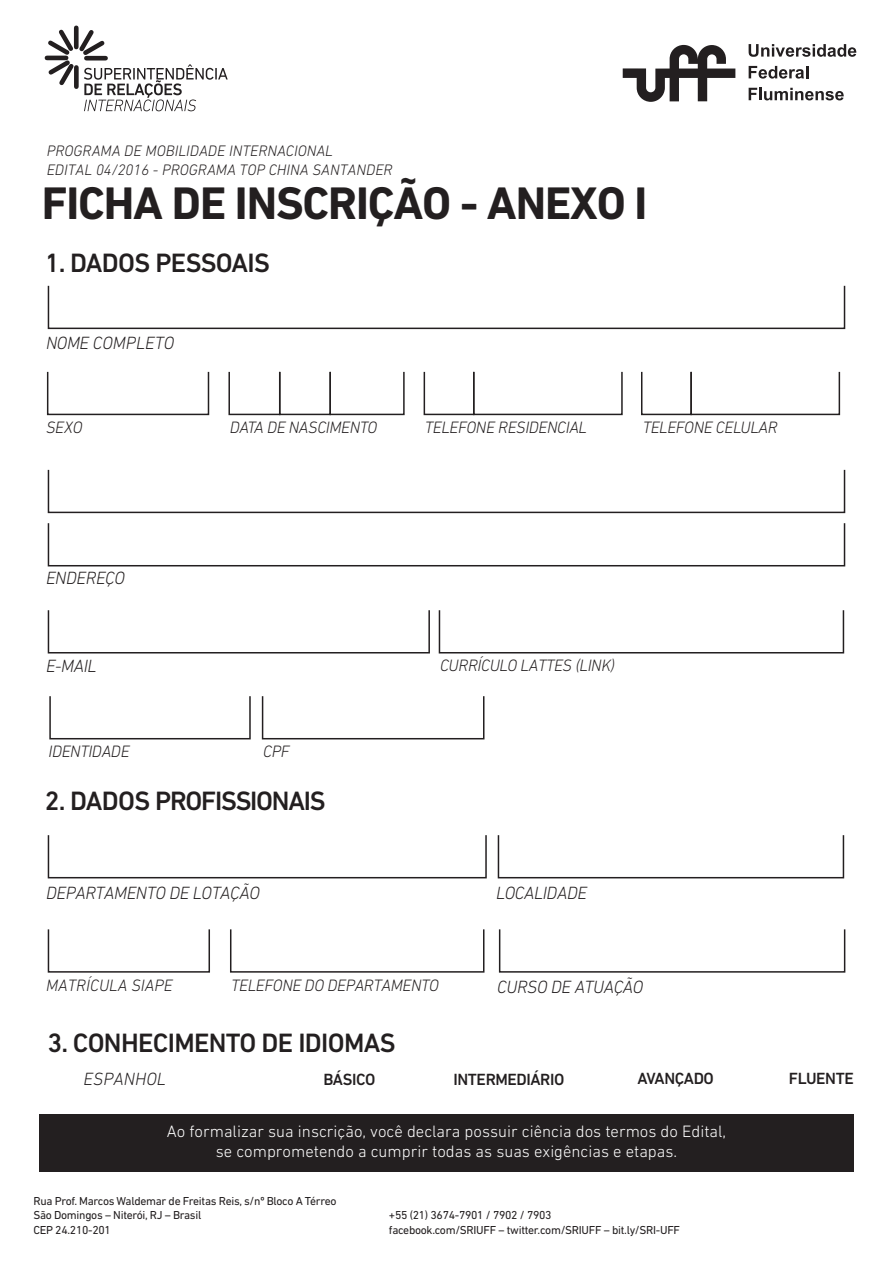
<style>
.page{position:relative;width:893px;height:1263px;background:#fff}
.page>*{position:absolute;margin:0;border:0;box-sizing:border-box;transform-origin:0 0}
.t1{font:700 46.5px "DIN Next LT Pro";letter-spacing:-.025em;color:#231f20}
.t2{font:500 27px "DIN Next LT Pro";letter-spacing:-.025em;color:#231f20}
.t3{font:500 27px "DIN Next LT Pro";letter-spacing:-.045em;color:#231f20}
.t4{font:italic 300 18px "DIN Next LT Pro";letter-spacing:-.025em;color:#231f20}
.t5{font:italic 300 18px "DIN Next LT Pro";color:#231f20}
.t6{font:300 16.8px/20.1px "DIN Next LT Pro";color:#fff;text-align:center}
.t7{font:italic 300 16.8px "DIN Next LT Pro";letter-spacing:-.025em;color:#231f20}
.t8{font:italic 300 16.8px "DIN Next LT Pro";color:#231f20}
.t9{font:500 16.5px "DIN Next LT Pro";letter-spacing:-.025em;color:#231f20}
.t10{font:italic 300 15.45px/18.6px "DIN Next LT Pro";color:#231f20}
.t11{font:11.7px/14.1px "DIN Next LT Pro";letter-spacing:-.025em;color:#231f20}
</style>
<div class="page">
<div style="left:48px;top:285px;width:797px;height:44px;border:2px solid #231f20"></div>
<svg style="left:45px;top:26px;width:183px;height:85px"></svg>
<svg style="left:623px;top:45px;width:112px;height:57px"></svg>
<svg style="left:749px;top:44px;width:107px;height:13px"></svg>
<svg style="left:749px;top:66px;width:59px;height:13px"></svg>
<svg style="left:749px;top:88px;width:95px;height:12px"></svg>
<div style="left:48px;top:522px;width:797px;height:44px;border:2px solid #231f20"></div>
<div style="left:48px;top:469px;width:797px;height:44px;border:2px solid #231f20"></div>
<div style="left:48px;top:609px;width:382px;height:44px;border:2px solid #231f20"></div>
<div style="left:48px;top:834px;width:439px;height:44px;border:2px solid #231f20"></div>
<div style="left:48px;top:928px;width:162px;height:45px;border:2px solid #231f20"></div>
<div style="left:230px;top:928px;width:254px;height:45px;border:2px solid #231f20"></div>
<div style="left:47px;top:371px;width:162px;height:44px;border:2px solid #231f20"></div>
<div style="left:228px;top:371px;width:52px;height:44px;border:2px solid #231f20"></div>
<div style="left:279px;top:371px;width:52px;height:44px;border:2px solid #231f20"></div>
<div style="left:329px;top:371px;width:76px;height:44px;border:2px solid #231f20"></div>
<div style="left:424px;top:371px;width:50px;height:44px;border:2px solid #231f20"></div>
<div style="left:473px;top:371px;width:150px;height:44px;border:2px solid #231f20"></div>
<div style="left:641px;top:371px;width:51px;height:44px;border:2px solid #231f20"></div>
<div style="left:690px;top:371px;width:150px;height:44px;border:2px solid #231f20"></div>
<div style="left:49px;top:695px;width:202px;height:44px;border:2px solid #231f20"></div>
<div style="left:262px;top:695px;width:222px;height:44px;border:2px solid #231f20"></div>
<div style="left:439px;top:609px;width:405px;height:44px;border:2px solid #231f20"></div>
<div style="left:498px;top:834px;width:346px;height:44px;border:2px solid #231f20"></div>
<div style="left:499px;top:928px;width:346px;height:45px;border:2px solid #231f20"></div>
<div style="left:39px;top:1114px;width:815px;height:58px;background:#231f20"></div>
<h3 class="t10" style="left:47px;top:142px;width:348px">PROGRAMA DE MOBILIDADE INTERNACIONAL<br>EDITAL 04/2016 - PROGRAMA TOP CHINA SANTANDER</h3>
<h1 class="t1" style="left:42px;top:176px;width:607px">FICHA DE INSCRIÇÃO - ANEXO I</h1>
<h2 class="t2" style="left:45px;top:247px;width:227px">1. DADOS PESSOAIS</h2>
<h3 class="t5" style="left:46px;top:332px;width:130px">NOME COMPLETO</h3>
<h3 class="t7" style="left:46px;top:417px;width:38px">SEXO</h3>
<h3 class="t7" style="left:230px;top:417px;width:149px">DATA DE NASCIMENTO</h3>
<h3 class="t7" style="left:425px;top:417px;width:164px">TELEFONE RESIDENCIAL</h3>
<h3 class="t7" style="left:643px;top:417px;width:136px">TELEFONE CELULAR</h3>
<h3 class="t4" style="left:46px;top:567px;width:80px">ENDEREÇO</h3>
<h3 class="t4" style="left:46px;top:655px;width:52px">E-MAIL</h3>
<h3 class="t7" style="left:48px;top:742px;width:83px">IDENTIDADE</h3>
<h3 class="t7" style="left:263px;top:742px;width:28px">CPF</h3>
<h2 class="t3" style="left:45px;top:785px;width:282px">2. DADOS PROFISSIONAIS</h2>
<h3 class="t4" style="left:46px;top:883px;width:215px">DEPARTAMENTO DE LOTAÇÃO</h3>
<h3 class="t7" style="left:440px;top:656px;width:177px">CURRÍCULO LATTES (LINK)</h3>
<h3 class="t4" style="left:496px;top:883px;width:93px">LOCALIDADE</h3>
<h3 class="t8" style="left:46px;top:975px;width:128px">MATRÍCULA SIAPE</h3>
<h3 class="t7" style="left:231px;top:975px;width:209px">TELEFONE DO DEPARTAMENTO</h3>
<h3 class="t4" style="left:497px;top:977px;width:148px">CURSO DE ATUAÇÃO</h3>
<h2 class="t2" style="left:47px;top:1027px;width:350px">3. CONHECIMENTO DE IDIOMAS</h2>
<h3 class="t5" style="left:84px;top:1069px;width:84px">ESPANHOL</h3>
<h3 class="t9" style="left:323px;top:1070px;width:54px">BÁSICO</h3>
<h3 class="t9" style="left:453px;top:1070px;width:112px">INTERMEDIÁRIO</h3>
<h3 class="t9" style="left:638px;top:1069px;width:78px">AVANÇADO</h3>
<h3 class="t9" style="left:789px;top:1069px;width:66px">FLUENTE</h3>
<h3 class="t6" style="left:167px;top:1121px;width:561px">Ao formalizar sua inscrição, você declara possuir ciência dos termos do Edital, se comprometendo a cumprir todas as suas exigências e etapas.</h3>
<p class="t11" style="left:33px;top:1194px;width:305px">Rua Prof. Marcos Waldemar de Freitas Reis, s/nº Bloco A Térreo<br>São Domingos – Niterói, RJ – Brasil<br>CEP 24.210-201</p>
<p class="t11" style="left:389px;top:1208px;width:293px">+55 (21) 3674-7901 / 7902 / 7903<br>facebook.com/SRIUFF – twitter.com/SRIUFF – bit.ly/SRI-UFF</p>
</div>
